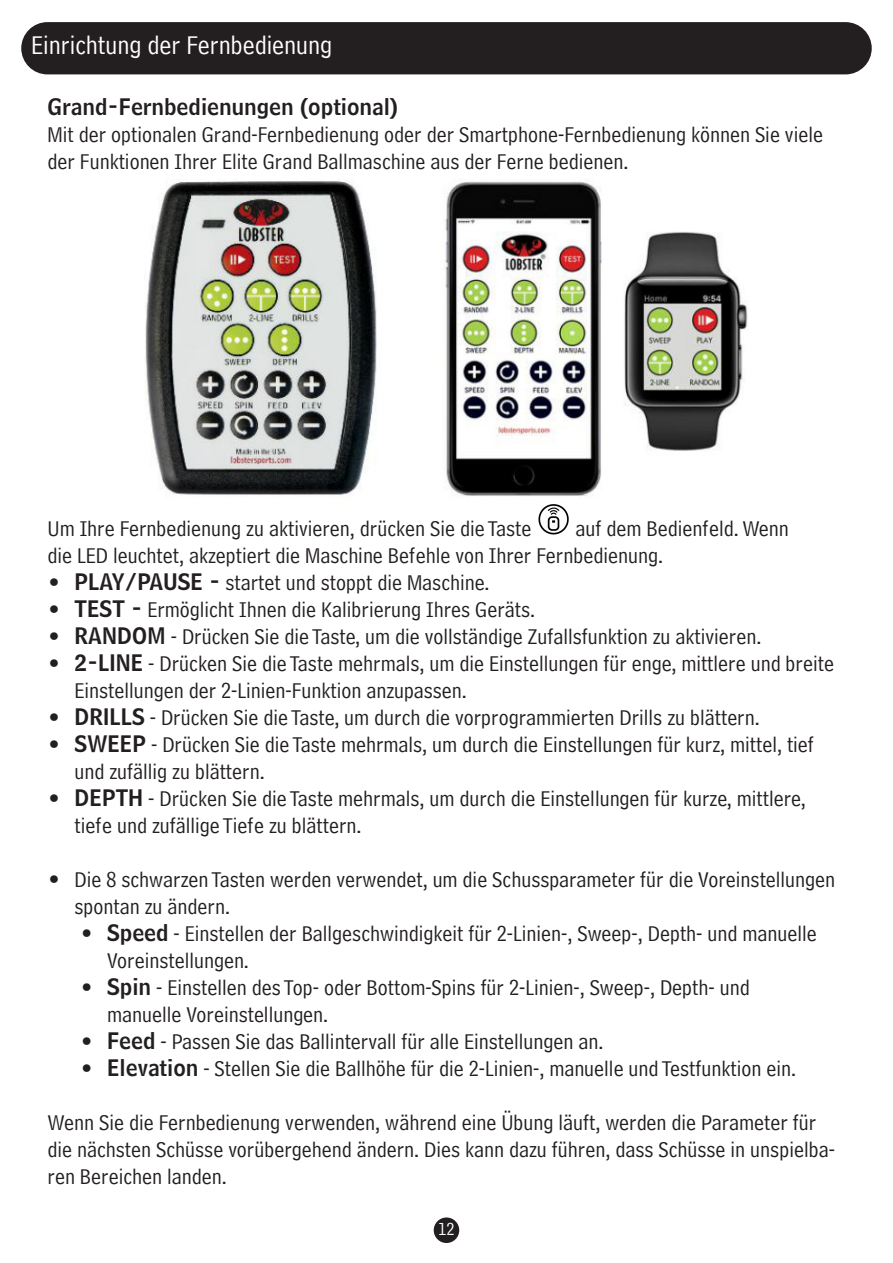
<style>
.page{position:relative;width:893px;height:1263px;background:#fff}
.page>*{position:absolute;margin:0;border:0;box-sizing:border-box;transform-origin:0 0}
.t1{font:27px "Bell Centennial Std Address";color:#fff}
.t2{font:22.5px/27px "Bell Centennial Std Address";color:#231f20}
.t3{font:22.5px "Bell Centennial Std Name Num";color:#231f20}
.t4{font:18px "Bell Centennial Std Address";color:#fff}
.s1{font-family:"Bell Centennial Std Name Num"}
</style>
<div class="page">
<div style="left:434px;top:1217px;width:25px;height:26px;background:#231f20;border-radius:50%"></div>
<div style="left:21px;top:22px;width:851px;height:52px;background:#231f20;border-radius:26px"></div>
<img style="left:144px;top:180px;width:604px;height:316px">
<img style="left:538px;top:504px;width:31px;height:31px">
<p class="t1" style="left:31px;top:29px;width:302px">Einrichtung der Fernbedienung</p>
<p class="t3" style="left:48px;top:93px;width:352px">Grand-Fernbedienungen (optional)</p>
<p class="t2" style="left:48px;top:121px;width:777px">Mit der optionalen Grand-Fernbedienung oder der Smartphone-Fernbedienung können Sie viele der Funktionen Ihrer Elite Grand Ballmaschine aus der Ferne bedienen.</p>
<p class="t2" style="left:48px;top:515px;width:743px;text-indent:528px">auf dem Bedienfeld. Wenn die LED leuchtet, akzeptiert die Maschine Befehle von Ihrer Fernbedienung.</p>
<p class="t2" style="left:48px;top:569px;width:443px"><span class="s1">• PLAY/PAUSE -</span> startet und stoppt die Maschine.</p>
<p class="t2" style="left:48px;top:596px;width:489px"><span class="s1">• TEST -</span> Ermöglicht Ihnen die Kalibrierung Ihres Geräts.</p>
<p class="t2" style="left:48px;top:623px;width:715px"><span class="s1">• RANDOM</span> - Drücken Sie die Taste, um die vollständige Zufallsfunktion zu aktivieren.</p>
<p class="t2" style="left:75px;top:650px;width:761px;text-indent:-27px"><span class="s1">• 2-LINE</span> - Drücken Sie die Taste mehrmals, um die Einstellungen für enge, mittlere und breite<br>Einstellungen der 2-Linien-Funktion anzupassen.</p>
<p class="t2" style="left:48px;top:704px;width:714px"><span class="s1">• DRILLS</span> - Drücken Sie die Taste, um durch die vorprogrammierten Drills zu blättern.</p>
<p class="t2" style="left:75px;top:731px;width:741px;text-indent:-27px"><span class="s1">• SWEEP</span> - Drücken Sie die Taste mehrmals, um durch die Einstellungen für kurz, mittel, tief und zufällig zu blättern.</p>
<p class="t2" style="left:75px;top:785px;width:733px;text-indent:-27px"><span class="s1">• DEPTH</span> - Drücken Sie die Taste mehrmals, um durch die Einstellungen für kurze, mittlere, tiefe und zufällige Tiefe zu blättern.</p>
<p class="t2" style="left:75px;top:866px;width:762px;text-indent:-27px"><span class="s1">•</span> Die 8 schwarzen Tasten werden verwendet, um die Schussparameter für die Voreinstellungen spontan zu ändern.</p>
<p class="t2" style="left:107px;top:920px;width:711px;text-indent:-27px"><span class="s1">• Speed</span> - Einstellen der Ballgeschwindigkeit für 2-Linien-, Sweep-, Depth- und manuelle<br>Voreinstellungen.</p>
<p class="t2" style="left:107px;top:974px;width:644px;text-indent:-27px"><span class="s1">• Spin</span> - Einstellen des Top- oder Bottom-Spins für 2-Linien-, Sweep-, Depth- und manuelle Voreinstellungen.</p>
<p class="t2" style="left:80px;top:1028px;width:525px"><span class="s1">• Feed</span> - Passen Sie das Ballintervall für alle Einstellungen an.</p>
<p class="t2" style="left:80px;top:1055px;width:717px"><span class="s1">• Elevation</span> - Stellen Sie die Ballhöhe für die 2-Linien-, manuelle und Testfunktion ein.</p>
<p class="t2" style="left:48px;top:1109px;width:789px">Wenn Sie die Fernbedienung verwenden, während eine Übung läuft, werden die Parameter für die nächsten Schüsse vorübergehend ändern. Dies kann dazu führen, dass Schüsse in unspielba&shy;ren Bereichen landen.</p>
<p class="t2" style="left:48px;top:515px;width:485px">Um Ihre Fernbedienung zu aktivieren, drücken Sie die Taste</p>
<p class="t4" style="left:438px;top:1218px;width:17px">12</p>
</div>
